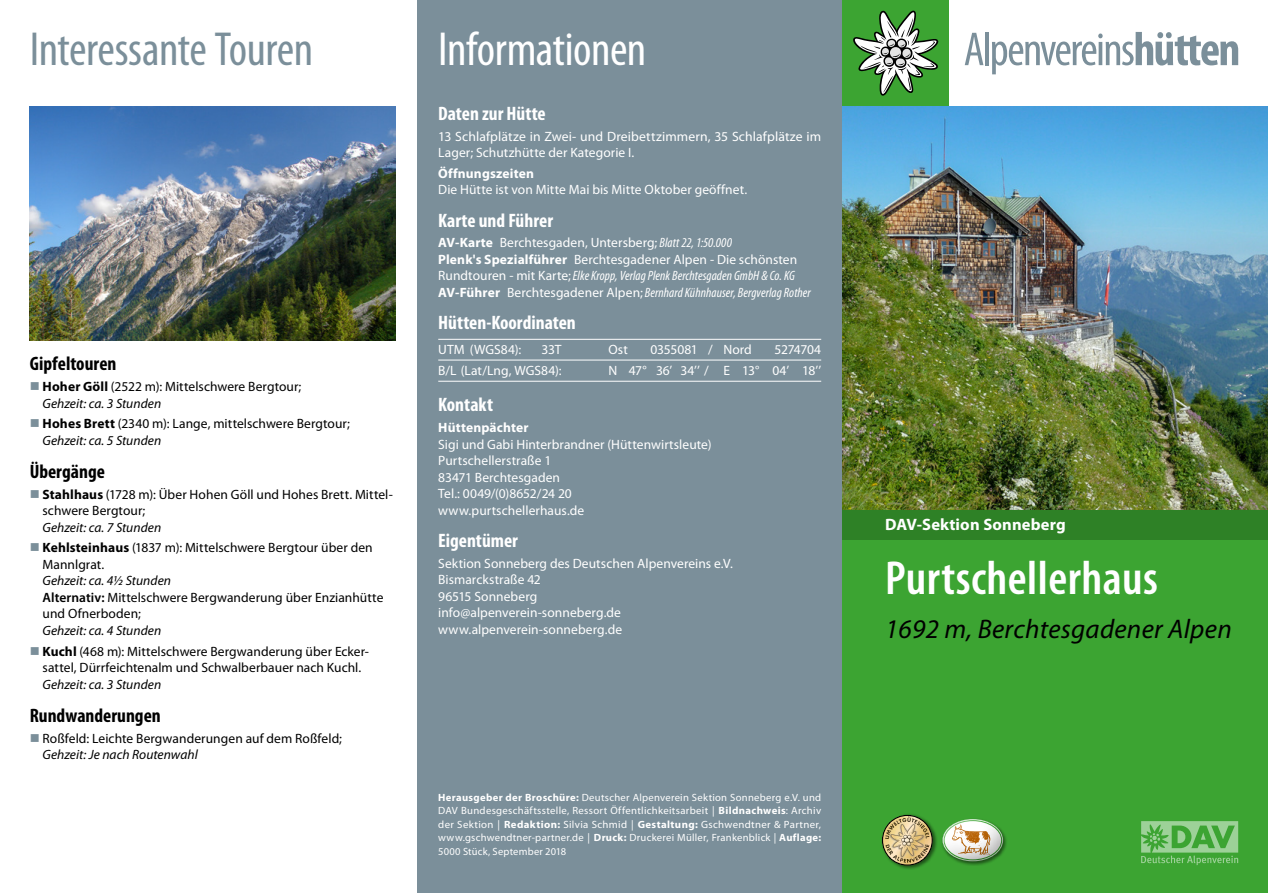
<style>
.page{position:relative;width:1268px;height:893px;background:#fff}
.page>*{position:absolute;margin:0;border:0;box-sizing:border-box;transform-origin:0 0}
._01-BigHead-Grey{font:condensed 48px "Myriad Pro";letter-spacing:-.01em;color:#7b8f9a}
.t1{font:600 condensed 48px "Myriad Pro";letter-spacing:.01em;color:#fff}
._01-BigHead-Grey__We{font:condensed 48px "Myriad Pro";letter-spacing:-.01em;color:#fff}
.t2{font:italic 27px "Myriad Pro";letter-spacing:.01em;color:#000}
._02-Headline__1mm__W{font:700 condensed 19.5px "Myriad Pro";color:#fff}
._02-Headline__1mm_1{font:700 condensed 19.5px "Myriad Pro";color:#000}
.t3{font:700 16.5px "Myriad Pro";letter-spacing:.01em;color:#fff}
.t4{font:13.5px/16.5px "Myriad Pro";letter-spacing:.005em;color:#000}
._04a-Text-Links___0m{font:13.5px/16.5px "Myriad Pro";letter-spacing:.005em;color:#fff}
._05-Karten___Führer{font:13.5px/16.5px "Myriad Pro";letter-spacing:.005em;color:#fff}
._04b-Text-Block___0m{font:13.5px/16.5px "Myriad Pro";letter-spacing:.005em;color:#fff}
._06a-UTM-Koordinaten{font:13.5px "Myriad Pro";letter-spacing:-.005em;color:#fff}
._03-Subline___0mm__W{font:700 13.5px "Myriad Pro";letter-spacing:.01em;color:#fff}
._06b-LB-Koordinaten{font:13.5px "Myriad Pro";letter-spacing:-.02em;color:#fff}
._06b-LB-Koordinaten-2{font:13.5px "Myriad Pro";color:#fff}
._10-Impressum__Weiss{font:10.5px/13.5px "Myriad Pro";letter-spacing:.02em;color:#fff;text-align:justify}
.s1{font-weight:700}
.s2{font-style:italic}
.s3{font-weight:600}
.s4{font-style:italic;font-stretch:condensed}
</style>
<div class="page">
<div style="left:417px;top:0;width:425px;height:893px;background:#7b8f9a"></div>
<div style="left:842px;top:0;width:106px;height:106px;background:#3ca432"></div>
<svg style="left:853px;top:10px;width:85px;height:86px"></svg>
<svg style="left:964px;top:33px;width:19px;height:32px"></svg>
<hr style="left:985px;top:32px;width:3px;height:33px;background:#7b8f9a">
<svg style="left:992px;top:32px;width:245px;height:42px"></svg>
<div style="left:842px;top:510px;width:425px;height:383px;background:#3ca432"></div>
<img style="left:842px;top:106px;width:425px;height:404px">
<svg style="left:1141px;top:821px;width:96px;height:44px"></svg>
<div style="left:842px;top:510px;width:425px;height:30px;background:#2e8126"></div>
<hr style="left:438px;top:339px;width:383px;height:1px;background:#fff">
<hr style="left:438px;top:360px;width:383px;height:1px;background:#fff">
<hr style="left:438px;top:381px;width:383px;height:1px;background:#fff">
<img style="left:30px;top:106px;width:365px;height:234px">
<div style="left:880px;top:813px;width:57px;height:57px;background:#000;opacity:.5"></div>
<svg style="left:881px;top:815px;width:51px;height:51px"></svg>
<div style="left:940px;top:817px;width:67px;height:49px;background:#000;opacity:.5"></div>
<div style="left:941px;top:816px;width:64px;height:47px;background:#000;opacity:.6"></div>
<p class="_01-BigHead-Grey" style="left:30px;top:20px;width:285px">Interessante Touren</p>
<p class="_02-Headline__1mm_1" style="left:30px;top:352px;width:88px">Gipfeltouren</p>
<p class="t4" style="left:43px;top:378px;width:260px"><span class="s1">Hoher Göll</span> (2522 m): Mittelschwere Bergtour;<br><span class="s2">Gehzeit: ca. 3 Stunden</span></p>
<p class="t4" style="left:43px;top:415px;width:309px"><span class="s1">Hohes Brett</span> (2340 m): Lange, mittelschwere Bergtour;<br><span class="s2">Gehzeit: ca. 5 Stunden</span></p>
<p class="_02-Headline__1mm_1" style="left:30px;top:459px;width:77px">Übergänge</p>
<p class="t4" style="left:43px;top:486px;width:352px"><span class="s1">Stahlhaus</span> (1728 m): Über Hohen Göll und Hohes Brett. Mittel&shy;schwere Bergtour;<br><span class="s2">Gehzeit: ca. 7 Stunden</span></p>
<p class="t4" style="left:43px;top:539px;width:342px"><span class="s1">Kehlsteinhaus</span> (1837 m): Mittelschwere Bergtour über den<br>Mannlgrat.<br><span class="s2">Gehzeit: ca. 4½ Stunden<br></span><span class="s3">Alternativ:</span> Mittelschwere Bergwanderung über Enzianhütte und Ofnerboden;<br><span class="s2">Gehzeit: ca. 4 Stunden</span></p>
<p class="t4" style="left:43px;top:643px;width:328px"><span class="s1">Kuchl</span> (468 m): Mittelschwere Bergwanderung über Ecker&shy;sattel, Dürrfeichtenalm und Schwalberbauer nach Kuchl.<br><span class="s2">Gehzeit: ca. 3 Stunden</span></p>
<p class="_02-Headline__1mm_1" style="left:30px;top:703px;width:132px">Rundwanderungen</p>
<p class="t4" style="left:43px;top:730px;width:301px">Roßfeld: Leichte Bergwanderungen auf dem Roßfeld;<br><span class="s2">Gehzeit: Je nach Routenwahl</span></p>
<p class="_01-BigHead-Grey__We" style="left:438px;top:20px;width:209px">Informationen</p>
<p class="_02-Headline__1mm__W" style="left:438px;top:101px;width:109px">Daten zur Hütte</p>
<p class="_04b-Text-Block___0m" style="left:438px;top:128px;width:384px">13 Schlafplätze in Zwei- und Dreibettzimmern, 35 Schlafplätze im<br>Lager; Schutzhütte der Kategorie I.</p>
<p class="_03-Subline___0mm__W" style="left:438px;top:164px;width:97px">Öffnungszeiten</p>
<p class="_04b-Text-Block___0m" style="left:438px;top:181px;width:310px">Die Hütte ist von Mitte Mai bis Mitte Oktober geöffnet.</p>
<p class="_02-Headline__1mm__W" style="left:438px;top:208px;width:116px">Karte und Führer</p>
<p class="_05-Karten___Führer" style="left:438px;top:234px;width:374px"><span class="s1">AV-Karte</span> Berchtesgaden, Untersberg; <span class="s4">Blatt 22, 1:50.000<br></span><span class="s1">Plenk's Spezialführer</span> Berchtesgadener Alpen - Die schönsten Rundtouren - mit Karte; <span class="s4">Elke Kropp, Verlag Plenk Berchtesgaden GmbH &amp; Co. KG </span><span class="s1">AV-Führer</span> Berchtesgadener Alpen; <span class="s4">Bernhard Kühnhauser, Bergverlag Rother</span></p>
<p class="_02-Headline__1mm__W" style="left:438px;top:310px;width:139px">Hütten-Koordinaten</p>
<p class="_06a-UTM-Koordinaten" style="left:438px;top:341px;width:84px">UTM (WGS84):</p>
<p class="_06a-UTM-Koordinaten" style="left:541px;top:341px;width:22px">33T</p>
<p class="_06a-UTM-Koordinaten" style="left:608px;top:341px;width:21px">Ost</p>
<p class="_06a-UTM-Koordinaten" style="left:650px;top:341px;width:103px">0355081 / Nord</p>
<p class="_06a-UTM-Koordinaten" style="left:774px;top:341px;width:48px">5274704</p>
<p class="_06b-LB-Koordinaten-2" style="left:438px;top:362px;width:125px">B/L (Lat/Lng, WGS84):</p>
<p class="_06b-LB-Koordinaten" style="left:608px;top:362px;width:214px">N 47° 36’ 34’’ / E 13° 04’ 18’’</p>
<p class="_02-Headline__1mm__W" style="left:438px;top:393px;width:56px">Kontakt</p>
<p class="_03-Subline___0mm__W" style="left:438px;top:419px;width:92px">Hüttenpächter</p>
<p class="_04a-Text-Links___0m" style="left:438px;top:436px;width:275px">Sigi und Gabi Hinterbrandner (Hüttenwirtsleute)<br>Purtschellerstraße 1<br>83471 Berchtesgaden<br>Tel.: 0049/(0)8652/24 20 www.purtschellerhaus.de</p>
<p class="_02-Headline__1mm__W" style="left:438px;top:528px;width:81px">Eigentümer</p>
<p class="_04a-Text-Links___0m" style="left:438px;top:555px;width:296px">Sektion Sonneberg des Deutschen Alpenvereins e.V.<br>Bismarckstraße 42<br>96515 Sonneberg<br>info@alpenverein-sonneberg.de www.alpenverein-sonneberg.de</p>
<p class="_10-Impressum__Weiss" style="left:438px;top:790px;width:384px"><span class="s1">Herausgeber der Broschüre:</span> Deutscher Alpenverein Sektion Sonneberg e.V. und DAV Bundesgeschäftsstelle, Ressort Öffentlichkeitsarbeit | <span class="s1">Bildnachweis</span>: Archiv der Sektion | <span class="s1">Redaktion:</span> Silvia Schmid | <span class="s1">Gestaltung:</span> Gschwendtner &amp; Partner, www.gschwendtner-partner.de | <span class="s1">Druck:</span> Druckerei Müller, Frankenblick | <span class="s1">Auflage:<br></span>5000 Stück, September 2018</p>
<p class="t3" style="left:884px;top:514px;width:182px">DAV-Sektion Sonneberg</p>
<p class="t1" style="left:884px;top:548px;width:274px">Purtschellerhaus</p>
<p class="t2" style="left:884px;top:612px;width:348px">1692 m, Berchtesgadener Alpen</p>
</div>
